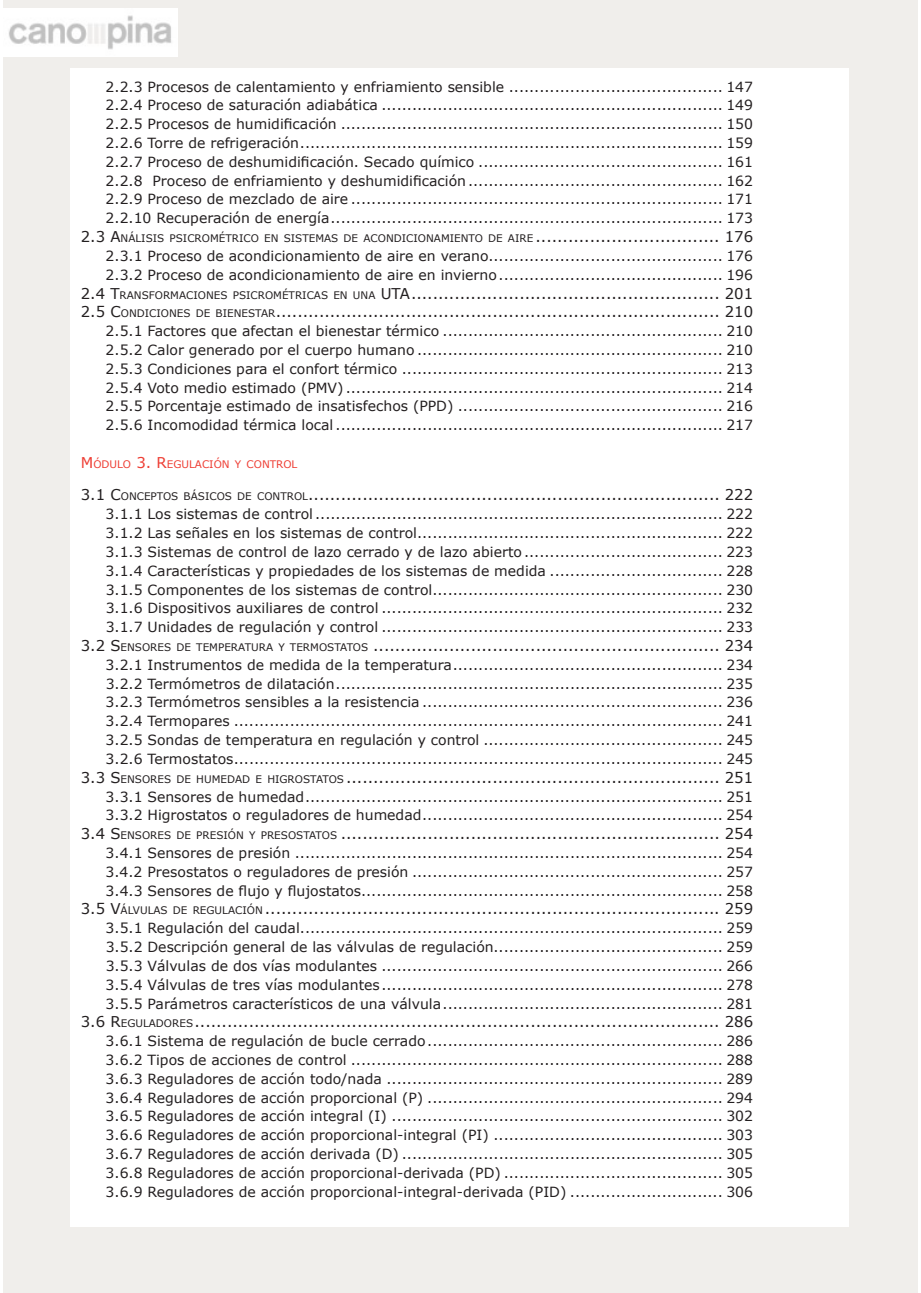
<style>
.page{position:relative;width:921px;height:1293px;background:#fff}
.page>*{position:absolute;margin:0;border:0;box-sizing:border-box;transform-origin:0 0}
.t1{font:14.88px/18.9px "Verdana";color:#231f20}
.t2{font:14px/18.9px "Verdana";color:#231f20;text-align:justify}
.t3{font:10.33px "Verdana";color:#231f20}
.t4{font:10.33px "Verdana";color:#ee3e34}
.s1{font-size:14.88px}
.s2{font-size:10.33px}
.s3{font-style:inherit}
</style>
<div class="page">
<div style="left:3px;top:0;width:67px;height:1293px;background:#f0eeeb"></div>
<div style="left:850px;top:0;width:67px;height:1293px;background:#f0eeeb"></div>
<div style="left:38px;top:0;width:865px;height:67px;background:#f0eeeb"></div>
<div style="left:16px;top:1227px;width:865px;height:66px;background:#f0eeeb"></div>
<img style="left:4px;top:8px;width:173px;height:48px">
<p class="t2" style="left:106px;top:77px;width:649px">2.2.3 Procesos de calentamiento y enfriamiento sensible .......................................... 147<br>2.2.4 Proceso de saturación adiabática ................................................................... 149<br>2.2.5 Procesos de humidificación ........................................................................... 150<br>2.2.6 Torre de refrigeración................................................................................... 159<br>2.2.7 Proceso de deshumidificación. Secado químico ................................................ 161<br>2.2.8 Proceso de enfriamiento y deshumidificación.................................................. 162<br>2.2.9 Proceso de mezclado de aire ......................................................................... 171<br>2.2.10 Recuperación de energía............................................................................. 173</p>
<p class="t3" style="left:81px;top:231px;width:674px"><span class="s1">2.3 A</span>NÁLISIS PSICROMÉTRICO EN SISTEMAS DE ACONDICIONAMIENTO DE AIRE <span class="s1">.................................. 176</span></p>
<p class="t2" style="left:106px;top:246px;width:649px">2.3.1 Proceso de acondicionamiento de aire en verano.............................................. 176<br>2.3.2 Proceso de acondicionamiento de aire en invierno............................................ 196</p>
<p class="t1" style="left:81px;top:283px;width:674px">2.4 T<span class="s2">RANSFORMACIONES PSICROMÉTRICAS EN UNA</span> <span class="s3">uta</span>......................................................... 201<br>2.5 C<span class="s2">ONDICIONES DE BIENESTAR</span>.................................................................................. 210</p>
<p class="t2" style="left:106px;top:321px;width:649px">2.5.1 Factores que afectan el bienestar térmico ....................................................... 210<br>2.5.2 Calor generado por el cuerpo humano ............................................................ 210<br>2.5.3 Condiciones para el confort térmico ............................................................... 213<br>2.5.4 Voto medio estimado (pmv</p>
<p class="t2" style="left:106px;top:378px;width:649px;text-indent:231px">) .......................................................................... 214<br>2.5.5 Porcentaje estimado de insatisfechos (ppd</p>
<p class="t2" style="left:106px;top:397px;width:649px;text-align:right">) .................................................... 216<br>2.5.6 Incomodidad térmica local............................................................................ 217</p>
<p class="t4" style="left:81px;top:457px;width:218px"><span class="s1">M</span>ÓDULO <span class="s1">3. R</span>EGULACIÓN Y CONTROL</p>
<p class="t1" style="left:81px;top:485px;width:674px">3.1 C<span class="s2">ONCEPTOS BÁSICOS DE CONTROL</span>............................................................................ 222</p>
<p class="t2" style="left:106px;top:504px;width:649px">3.1.1 Los sistemas de control................................................................................ 222<br>3.1.2 Las señales en los sistemas de control............................................................ 222<br>3.1.3 Sistemas de control de lazo cerrado y de lazo abierto....................................... 223<br>3.1.4 Características y propiedades de los sistemas de medida .................................. 228<br>3.1.5 Componentes de los sistemas de control......................................................... 230<br>3.1.6 Dispositivos auxiliares de control ................................................................... 232<br>3.1.7 Unidades de regulación y control ................................................................... 233</p>
<p class="t1" style="left:81px;top:636px;width:674px">3.2 S<span class="s2">ENSORES DE TEMPERATURA Y TERMOSTATOS</span> ................................................................ 234</p>
<p class="t2" style="left:106px;top:655px;width:649px">3.2.1 Instrumentos de medida de la temperatura..................................................... 234<br>3.2.2 Termómetros de dilatación............................................................................ 235<br>3.2.3 Termómetros sensibles a la resistencia ........................................................... 236<br>3.2.4 Termopares ................................................................................................ 241<br>3.2.5 Sondas de temperatura en regulación y control ............................................... 245<br>3.2.6 Termostatos................................................................................................ 245</p>
<p class="t1" style="left:81px;top:768px;width:674px">3.3 S<span class="s2">ENSORES DE HUMEDAD E HIGROSTATOS</span> ..................................................................... 251</p>
<p class="t2" style="left:106px;top:787px;width:649px">3.3.1 Sensores de humedad.................................................................................. 251<br>3.3.2 Higrostatos o reguladores de humedad........................................................... 254</p>
<p class="t1" style="left:81px;top:824px;width:674px">3.4 S<span class="s2">ENSORES DE PRESIÓN Y PRESOSTATOS</span> ...................................................................... 254</p>
<p class="t2" style="left:106px;top:843px;width:649px">3.4.1 Sensores de presión .................................................................................... 254<br>3.4.2 Presostatos o reguladores de presión ............................................................. 257<br>3.4.3 Sensores de flujo y flujostatos....................................................................... 258</p>
<p class="t1" style="left:81px;top:899px;width:674px">3.5 V<span class="s2">ÁLVULAS DE REGULACIÓN</span> .................................................................................... 259</p>
<p class="t2" style="left:106px;top:918px;width:649px">3.5.1 Regulación del caudal................................................................................... 259<br>3.5.2 Descripción general de las válvulas de regulación............................................. 259<br>3.5.3 Válvulas de dos vías modulantes ................................................................... 266<br>3.5.4 Válvulas de tres vías modulantes................................................................... 278<br>3.5.5 Parámetros característicos de una válvula....................................................... 281</p>
<p class="t1" style="left:81px;top:1012px;width:674px">3.6 R<span class="s2">EGULADORES</span>................................................................................................. 286</p>
<p class="t2" style="left:106px;top:1031px;width:649px">3.6.1 Sistema de regulación de bucle cerrado.......................................................... 286<br>3.6.2 Tipos de acciones de control ......................................................................... 288<br>3.6.3 Reguladores de acción todo/nada .................................................................. 289<br>3.6.4 Reguladores de acción proporcional (p) .......................................................... 294<br>3.6.5 Reguladores de acción integral (i) ................................................................. 302<br>3.6.6 Reguladores de acción proporcional-integral (pi) ............................................. 303<br>3.6.7 Reguladores de acción derivada (d) ............................................................... 305<br>3.6.8 Reguladores de acción proporcional-derivada (pd) ........................................... 305<br>3.6.9 Reguladores de acción proporcional-integral-derivada (pid) .............................. 306</p>
</div>
